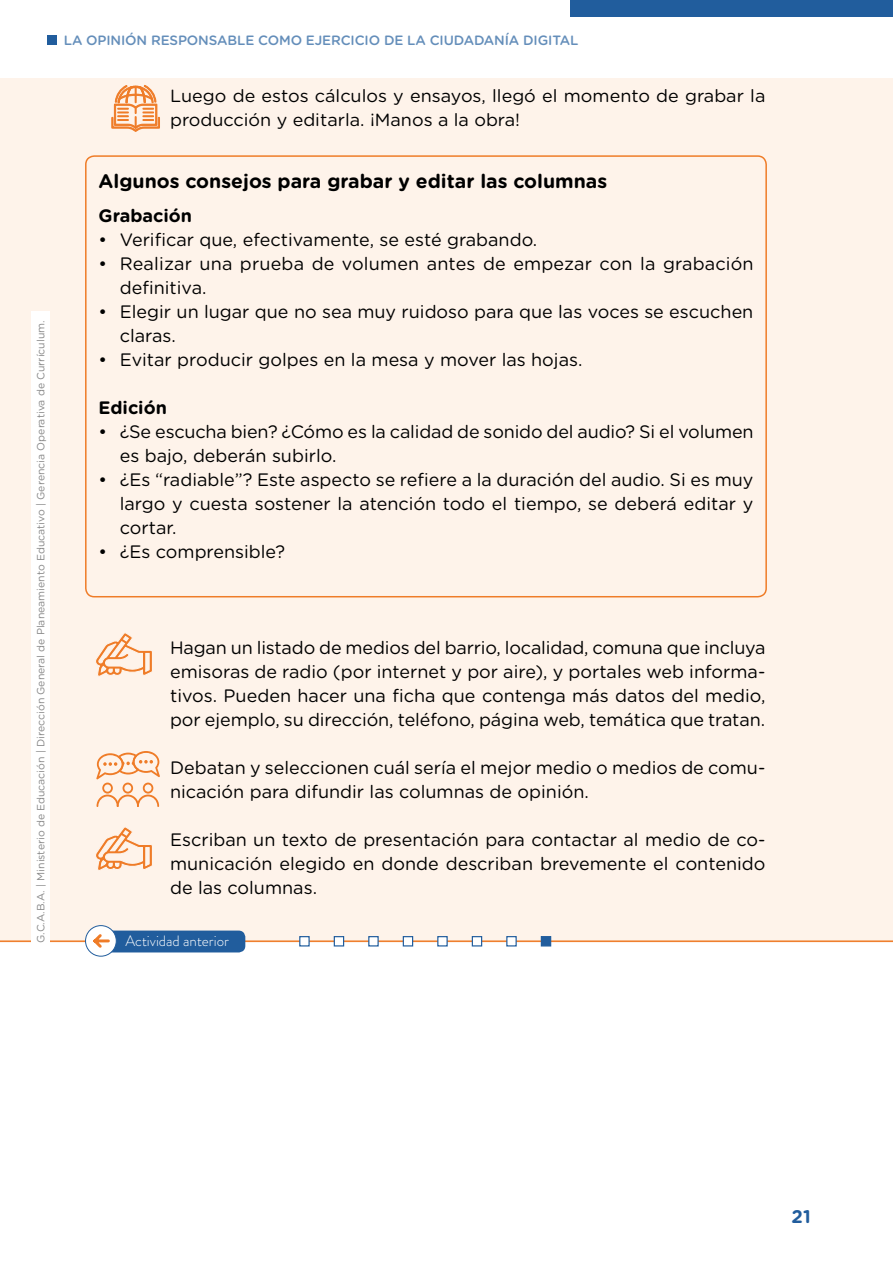
<style>
.page{position:relative;width:893px;height:1263px;background:#fff}
.page>*{position:absolute;margin:0;border:0;box-sizing:border-box;transform-origin:0 0}
.t1{font:700 19.5px "Gotham Rounded";color:#000}
.t2{font:700 18.3px "Gotham Rounded";color:#215d9d}
.t3{font:18px/24px "Gotham Rounded";color:#000}
.t4{font:700 18px "Gotham Rounded";color:#000}
.t5{font:17.7px/24px "Gotham Rounded";color:#000}
.t6{font:300 15px "Brandon Grotesque";color:#fff}
.t7{font:500 13.5px "Gotham Rounded";letter-spacing:-.01em;color:#648eba}
.t8{font:10.5px "Gotham Rounded";color:#878787}
</style>
<div class="page">
<div style="left:47px;top:35px;width:9px;height:10px;background:#215d9d"></div>
<div style="left:570px;top:0;width:323px;height:17px;background:#215d9d"></div>
<div style="left:0;top:78px;width:893px;height:48px;background:#fef3ea"></div>
<div style="left:0;top:126px;width:893px;height:50px;background:#fef3ea"></div>
<div style="left:0;top:174px;width:893px;height:50px;background:#fef3ea"></div>
<div style="left:0;top:558px;width:893px;height:24px;background:#fef3ea"></div>
<div style="left:0;top:582px;width:893px;height:24px;background:#fef3ea"></div>
<div style="left:0;top:606px;width:893px;height:24px;background:#fef3ea"></div>
<div style="left:0;top:630px;width:893px;height:96px;background:#fef3ea"></div>
<div style="left:0;top:726px;width:893px;height:24px;background:#fef3ea"></div>
<div style="left:0;top:750px;width:893px;height:48px;background:#fef3ea"></div>
<div style="left:0;top:798px;width:893px;height:24px;background:#fef3ea"></div>
<div style="left:0;top:822px;width:893px;height:72px;background:#fef3ea"></div>
<div style="left:0;top:894px;width:893px;height:24px;background:#fef3ea"></div>
<div style="left:0;top:918px;width:893px;height:24px;background:#fef3ea"></div>
<div style="left:0;top:222px;width:893px;height:24px;background:#fef3ea"></div>
<div style="left:0;top:246px;width:893px;height:48px;background:#fef3ea"></div>
<div style="left:0;top:294px;width:893px;height:48px;background:#fef3ea"></div>
<div style="left:0;top:342px;width:893px;height:24px;background:#fef3ea"></div>
<div style="left:0;top:366px;width:893px;height:24px;background:#fef3ea"></div>
<div style="left:0;top:390px;width:893px;height:24px;background:#fef3ea"></div>
<div style="left:0;top:414px;width:893px;height:48px;background:#fef3ea"></div>
<div style="left:0;top:462px;width:893px;height:72px;background:#fef3ea"></div>
<div style="left:0;top:534px;width:893px;height:24px;background:#fef3ea"></div>
<div style="left:85px;top:155px;width:682px;height:442px;border:2px solid #ef7c28;border-radius:9px"></div>
<svg style="left:111px;top:84px;width:49px;height:48px"></svg>
<svg style="left:96px;top:633px;width:56px;height:43px"></svg>
<svg style="left:96px;top:827px;width:56px;height:43px"></svg>
<svg style="left:96px;top:751px;width:64px;height:56px"></svg>
<hr style="left:0;top:940px;width:893px;height:2px;background:#ef7c28">
<div style="left:299px;top:936px;width:11px;height:10px;background:#fff;border:1px solid #215d9d"></div>
<div style="left:334px;top:936px;width:10px;height:10px;background:#fff;border:1px solid #215d9d"></div>
<div style="left:368px;top:936px;width:11px;height:10px;background:#fff;border:1px solid #215d9d"></div>
<div style="left:403px;top:936px;width:10px;height:10px;background:#fff;border:1px solid #215d9d"></div>
<div style="left:472px;top:936px;width:10px;height:10px;background:#fff;border:1px solid #215d9d"></div>
<div style="left:541px;top:936px;width:10px;height:10px;background:#215d9d"></div>
<div style="left:437px;top:936px;width:11px;height:10px;background:#fff;border:1px solid #215d9d"></div>
<div style="left:506px;top:936px;width:11px;height:10px;background:#fff;border:1px solid #215d9d"></div>
<svg style="left:86px;top:925px;width:30px;height:31px"></svg>
<div style="left:85px;top:925px;width:32px;height:32px;border:1px solid #215d9d;border-radius:50%"></div>
<svg style="left:91px;top:930px;width:154px;height:22px;background:#4776a8"></svg>
<div style="left:31px;top:312px;width:18px;height:639px;background:#fff"></div>
<p class="t8" style="left:34px;top:943px;width:624px;rotate:-90deg">G.C.A.B.A. | Ministerio de Educación | Dirección General de Planeamiento Educativo | Gerencia Operativa de Currículum.</p>
<p class="t7" style="left:64px;top:31px;width:516px">LA OPINIÓN RESPONSABLE COMO EJERCICIO DE LA CIUDADANÍA DIGITAL</p>
<p class="t5" style="left:170px;top:83px;width:597px">Luego de estos cálculos y ensayos, llegó el momento de grabar la producción y editarla. ¡Manos a la obra!</p>
<p class="t1" style="left:99px;top:167px;width:510px">Algunos consejos para grabar y editar las columnas</p>
<p class="t4" style="left:99px;top:202px;width:95px">Grabación</p>
<p class="t3" style="left:99px;top:227px;width:440px">• Verificar que, efectivamente, se esté grabando.</p>
<p class="t3" style="left:120px;top:251px;width:635px;text-indent:-21px">• Realizar una prueba de volumen antes de empezar con la grabación definitiva.</p>
<p class="t3" style="left:120px;top:299px;width:635px;text-indent:-21px">• Elegir un lugar que no sea muy ruidoso para que las voces se escuchen claras.</p>
<p class="t3" style="left:99px;top:347px;width:485px">• Evitar producir golpes en la mesa y mover las hojas.</p>
<p class="t4" style="left:99px;top:394px;width:70px">Edición</p>
<p class="t3" style="left:120px;top:419px;width:635px;text-indent:-21px">• ¿Se escucha bien? ¿Cómo es la calidad de sonido del audio? Si el volumen es bajo, deberán subirlo.</p>
<p class="t3" style="left:120px;top:467px;width:635px;text-align:justify;text-indent:-21px">• ¿Es “radiable”? Este aspecto se refiere a la duración del audio. Si es muy largo y cuesta sostener la atención todo el tiempo, se deberá editar y cortar.</p>
<p class="t3" style="left:99px;top:539px;width:188px">• ¿Es comprensible?</p>
<p class="t3" style="left:170px;top:635px;width:597px;text-align:justify">Hagan un listado de medios del barrio, localidad, comuna que incluya emisoras de radio (por internet y por aire), y portales web informa&shy;tivos. Pueden hacer una ficha que contenga más datos del medio, por ejemplo, su dirección, teléfono, página web, temática que tratan.</p>
<p class="t3" style="left:170px;top:755px;width:597px">Debatan y seleccionen cuál sería el mejor medio o medios de comu&shy;nicación para difundir las columnas de opinión.</p>
<p class="t3" style="left:170px;top:827px;width:597px;text-align:justify">Escriban un texto de presentación para contactar al medio de co&shy;municación elegido en donde describan brevemente el contenido de las columnas.</p>
<p class="t6" style="left:125px;top:930px;width:105px">Actividad anterior</p>
<p class="t2" style="left:792px;top:1203px;width:21px">21</p>
</div>
